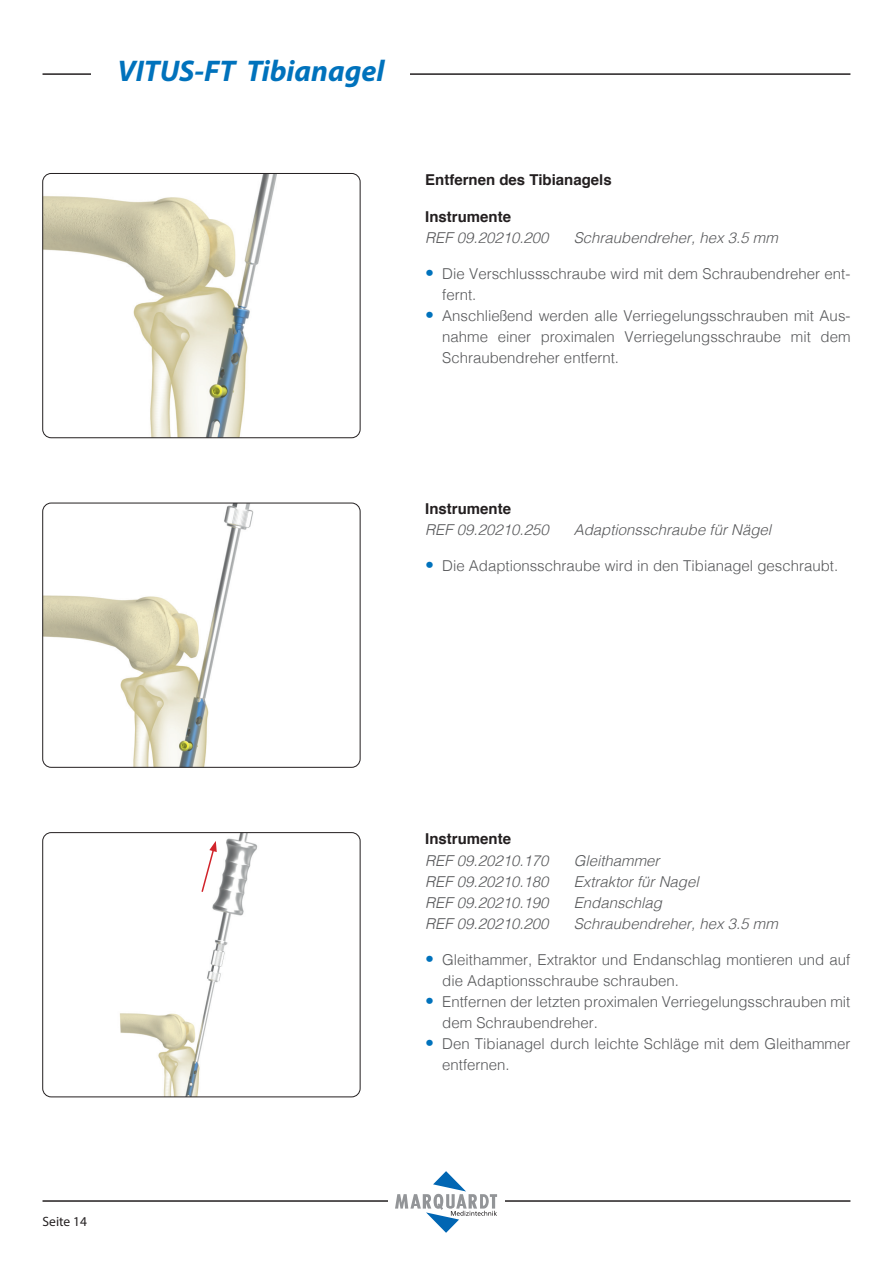
<style>
.page{position:relative;width:893px;height:1263px;background:#fff}
.page>*{position:absolute;margin:0;border:0;box-sizing:border-box;transform-origin:0 0}
.t1{font:italic 700 30px "Myriad Pro";color:#0072bc}
.t2{font:300 15px/21px "Helvetica";color:#57585a}
.t3{font:italic 300 15px "Helvetica";color:#57585a}
.t4{font:700 15px "Helvetica";color:#231f20}
.t5{font:13.5px "Myriad Pro";color:#231f20}
.s1{font-family:"Frutiger LT Com";font-stretch:condensed;font-size:18px;color:#0072bc}
</style>
<div class="page">
<hr style="left:43px;top:73px;width:807px;height:2px;background:#231f20">
<hr style="left:43px;top:1200px;width:807px;height:2px;background:#231f20">
<div style="left:388px;top:1171px;width:117px;height:62px;background:#fff"></div>
<svg style="left:395px;top:1171px;width:102px;height:62px"></svg>
<div style="left:91px;top:63px;width:319px;height:23px;background:#fff"></div>
<img style="left:43px;top:173px;width:317px;height:265px">
<div style="left:43px;top:173px;width:317px;height:265px;border:1px solid #231f20;border-radius:9px"></div>
<img style="left:43px;top:503px;width:317px;height:264px">
<div style="left:43px;top:503px;width:317px;height:264px;border:1px solid #231f20;border-radius:9px"></div>
<img style="left:43px;top:833px;width:317px;height:264px">
<div style="left:43px;top:832px;width:317px;height:265px;border:1px solid #231f20;border-radius:9px"></div>
<svg style="left:200px;top:841px;width:17px;height:52px"></svg>
<h1 class="t1" style="left:117px;top:51px;width:269px">VITUS-FT Tibianagel</h1>
<p class="t4" style="left:425px;top:167px;width:188px">Entfernen des Tibianagels</p>
<p class="t4" style="left:425px;top:205px;width:87px">Instrumente</p>
<p class="t3" style="left:425px;top:225px;width:125px">REF 09.20210.200</p>
<p class="t3" style="left:574px;top:225px;width:206px">Schraubendreher, hex 3.5 mm</p>
<p class="t2" style="left:442px;top:262px;width:410px;text-indent:-17px"><span class="s1">•</span> Die Verschlussschraube wird mit dem Schraubendreher ent&shy;fernt.</p>
<p class="t2" style="left:442px;top:304px;width:410px;text-align:justify;text-indent:-17px"><span class="s1">•</span> Anschließend werden alle Verriegelungsschrauben mit Aus&shy;nahme einer proximalen Verriegelungsschraube mit dem Schraubendreher entfernt.</p>
<p class="t4" style="left:425px;top:497px;width:87px">Instrumente</p>
<p class="t3" style="left:425px;top:517px;width:125px">REF 09.20210.250</p>
<p class="t3" style="left:574px;top:517px;width:199px">Adaptionsschraube für Nägel</p>
<p class="t2" style="left:425px;top:554px;width:414px"><span class="s1">•</span> Die Adaptionsschraube wird in den Tibianagel geschraubt.</p>
<p class="t5" style="left:43px;top:1213px;width:46px">Seite 14</p>
<p class="t4" style="left:425px;top:826px;width:87px">Instrumente</p>
<p class="t3" style="left:425px;top:848px;width:125px">REF 09.20210.170</p>
<p class="t3" style="left:574px;top:848px;width:87px">Gleithammer</p>
<p class="t3" style="left:425px;top:869px;width:125px">REF 09.20210.180</p>
<p class="t3" style="left:574px;top:869px;width:127px">Extraktor für Nagel</p>
<p class="t3" style="left:425px;top:890px;width:125px">REF 09.20210.190</p>
<p class="t3" style="left:574px;top:890px;width:90px">Endanschlag</p>
<p class="t3" style="left:425px;top:911px;width:125px">REF 09.20210.200</p>
<p class="t3" style="left:574px;top:911px;width:206px">Schraubendreher, hex 3.5 mm</p>
<p class="t2" style="left:442px;top:948px;width:410px;text-indent:-17px"><span class="s1">•</span> Gleithammer, Extraktor und Endanschlag montieren und auf die Adaptionsschraube schrauben.</p>
<p class="t2" style="left:442px;top:990px;width:410px;text-indent:-17px"><span class="s1">•</span> Entfernen der letzten proximalen Verriegelungsschrauben mit dem Schraubendreher.</p>
<p class="t2" style="left:442px;top:1032px;width:410px;text-indent:-17px"><span class="s1">•</span> Den Tibianagel durch leichte Schläge mit dem Gleithammer entfernen.</p>
</div>
